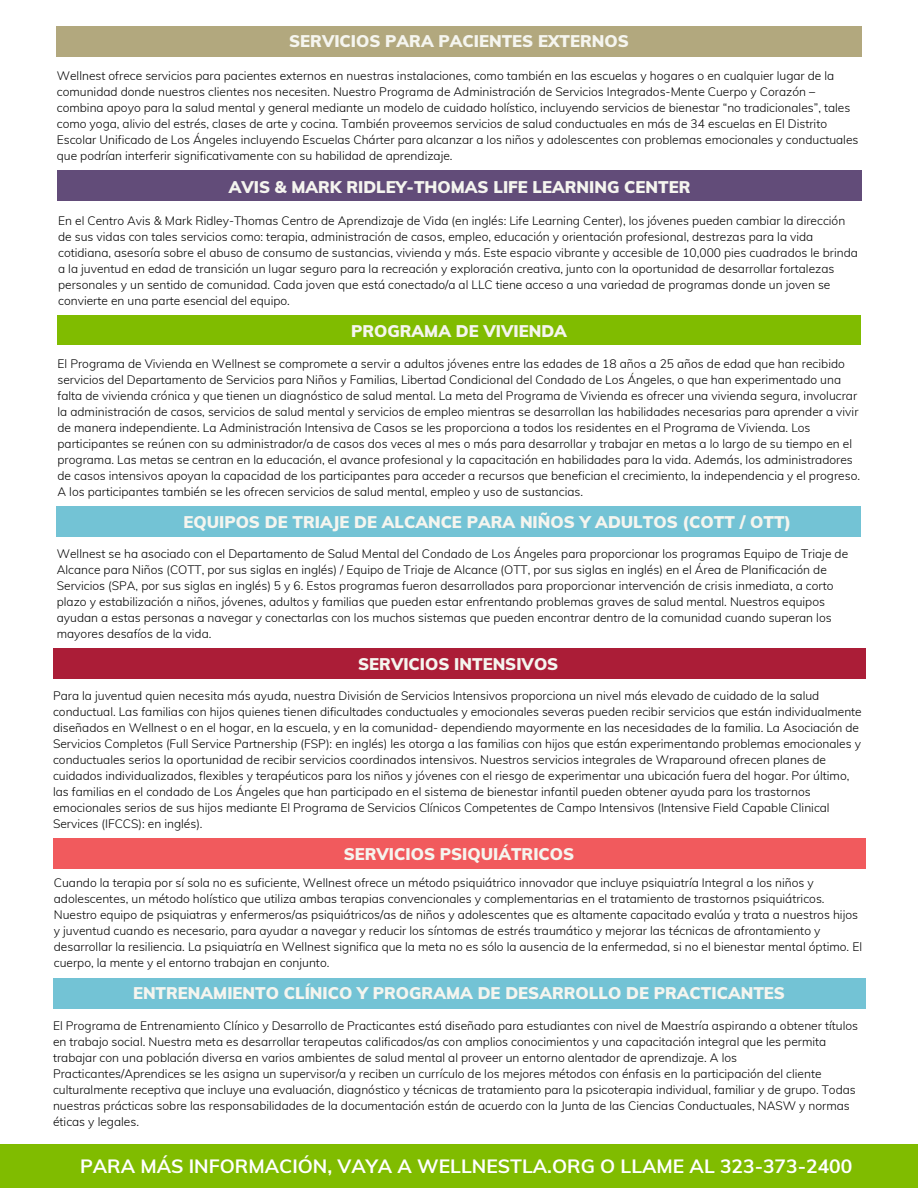
<style>
.page{position:relative;width:918px;height:1188px;background:#fff}
.page>*{position:absolute;margin:0;border:0;box-sizing:border-box;transform-origin:0 0}
.t1{font:700 19.2px "Muli";color:#fff}
.t2{font:900 16.5px "Muli";color:#f5f5ef}
.t3{font:300 12px/16px "Muli";color:#000}
</style>
<div class="page">
<div style="left:57px;top:171px;width:804px;height:30px;background:#624c79"></div>
<div style="left:58px;top:316px;width:803px;height:29px;background:#80bc00"></div>
<div style="left:53px;top:649px;width:812px;height:30px;background:#ab1d37"></div>
<div style="left:53px;top:838px;width:812px;height:31px;background:#f15a5d"></div>
<div style="left:53px;top:978px;width:812px;height:31px;background:#73c3d5"></div>
<div style="left:57px;top:507px;width:804px;height:30px;background:#73c3d5"></div>
<div style="left:56px;top:26px;width:806px;height:30px;background:#b2a87e"></div>
<div style="left:0;top:1145px;width:918px;height:43px;background:#80bc00"></div>
<h2 class="t2" style="left:289px;top:30px;width:341px">SERVICIOS PARA PACIENTES EXTERNOS</h2>
<p class="t3" style="left:57px;top:67px;width:803px">Wellnest ofrece servicios para pacientes externos en nuestras instalaciones, como también en las escuelas y hogares o en cualquier lugar de la comunidad donde nuestros clientes nos necesiten. Nuestro Programa de Administración de Servicios Integrados-Mente Cuerpo y Corazón – combina apoyo para la salud mental y general mediante un modelo de cuidado holístico, incluyendo servicios de bienestar “no tradicionales”, tales como yoga, alivio del estrés, clases de arte y cocina. También proveemos servicios de salud conductuales en más de 34 escuelas en El Distrito Escolar Unificado de Los Ángeles incluyendo Escuelas Chárter para alcanzar a los niños y adolescentes con problemas emocionales y conductuales que podrían interferir significativamente con su habilidad de aprendizaje.</p>
<h2 class="t2" style="left:229px;top:176px;width:463px">AVIS &amp; MARK RIDLEY-THOMAS LIFE LEARNING CENTER</h2>
<p class="t3" style="left:58px;top:212px;width:801px">En el Centro Avis &amp; Mark Ridley-Thomas Centro de Aprendizaje de Vida (en inglés: Life Learning Center), los jóvenes pueden cambiar la dirección de sus vidas con tales servicios como: terapia, administración de casos, empleo, educación y orientación profesional, destrezas para la vida cotidiana, asesoría sobre el abuso de consumo de sustancias, vivienda y más. Este espacio vibrante y accesible de 10,000 pies cuadrados le brinda a la juventud en edad de transición un lugar seguro para la recreación y exploración creativa, junto con la oportunidad de desarrollar fortalezas personales y un sentido de comunidad. Cada joven que está conectado/a al LLC tiene acceso a una variedad de programas donde un joven se convierte en una parte esencial del equipo.</p>
<h2 class="t2" style="left:351px;top:320px;width:217px">PROGRAMA DE VIVIENDA</h2>
<p class="t3" style="left:58px;top:355px;width:804px">El Programa de Vivienda en Wellnest se compromete a servir a adultos jóvenes entre las edades de 18 años a 25 años de edad que han recibido servicios del Departamento de Servicios para Niños y Familias, Libertad Condicional del Condado de Los Ángeles, o que han experimentado una falta de vivienda crónica y que tienen un diagnóstico de salud mental. La meta del Programa de Vivienda es ofrecer una vivienda segura, involucrar la administración de casos, servicios de salud mental y servicios de empleo mientras se desarrollan las habilidades necesarias para aprender a vivir de manera independiente. La Administración Intensiva de Casos se les proporciona a todos los residentes en el Programa de Vivienda. Los participantes se reúnen con su administrador/a de casos dos veces al mes o más para desarrollar y trabajar en metas a lo largo de su tiempo en el programa. Las metas se centran en la educación, el avance profesional y la capacitación en habilidades para la vida. Además, los administradores de casos intensivos apoyan la capacidad de los participantes para acceder a recursos que benefician el crecimiento, la independencia y el progreso.<br>A los participantes también se les ofrecen servicios de salud mental, empleo y uso de sustancias.</p>
<h2 class="t2" style="left:184px;top:511px;width:609px">EQUIPOS DE TRIAJE DE ALCANCE PARA NIÑOS Y ADULTOS (COTT / OTT)</h2>
<p class="t3" style="left:57px;top:545px;width:793px">Wellnest se ha asociado con el Departamento de Salud Mental del Condado de Los Ángeles para proporcionar los programas Equipo de Triaje de Alcance para Niños (COTT, por sus siglas en inglés) / Equipo de Triaje de Alcance (OTT, por sus siglas en inglés) en el Área de Planificación de Servicios (SPA, por sus siglas en inglés) 5 y 6. Estos programas fueron desarrollados para proporcionar intervención de crisis inmediata, a corto plazo y estabilización a niños, jóvenes, adultos y familias que pueden estar enfrentando problemas graves de salud mental. Nuestros equipos ayudan a estas personas a navegar y conectarlas con los muchos sistemas que pueden encontrar dentro de la comunidad cuando superan los mayores desafíos de la vida.</p>
<h2 class="t2" style="left:358px;top:653px;width:202px">SERVICIOS INTENSIVOS</h2>
<p class="t3" style="left:53px;top:687px;width:810px">Para la juventud quien necesita más ayuda, nuestra División de Servicios Intensivos proporciona un nivel más elevado de cuidado de la salud conductual. Las familias con hijos quienes tienen dificultades conductuales y emocionales severas pueden recibir servicios que están individualmente diseñados en Wellnest o en el hogar, en la escuela, y en la comunidad- dependiendo mayormente en las necesidades de la familia. La Asociación de Servicios Completos (Full Service Partnership (FSP): en inglés) les otorga a las familias con hijos que están experimentando problemas emocionales y conductuales serios la oportunidad de recibir servicios coordinados intensivos. Nuestros servicios integrales de Wraparound ofrecen planes de cuidados individualizados, flexibles y terapéuticos para los niños y jóvenes con el riesgo de experimentar una ubicación fuera del hogar. Por último, las familias en el condado de Los Ángeles que han participado en el sistema de bienestar infantil pueden obtener ayuda para los trastornos emocionales serios de sus hijos mediante El Programa de Servicios Clínicos Competentes de Campo Intensivos (Intensive Field Capable Clinical Services (IFCCS): en inglés).</p>
<h2 class="t2" style="left:344px;top:843px;width:232px">SERVICIOS PSIQUIÁTRICOS</h2>
<p class="t3" style="left:54px;top:875px;width:810px">Cuando la terapia por sí sola no es suficiente, Wellnest ofrece un método psiquiátrico innovador que incluye psiquiatría Integral a los niños y adolescentes, un método holístico que utiliza ambas terapias convencionales y complementarias en el tratamiento de trastornos psiquiátricos.<br>Nuestro equipo de psiquiatras y enfermeros/as psiquiátricos/as de niños y adolescentes que es altamente capacitado evalúa y trata a nuestros hijos y juventud cuando es necesario, para ayudar a navegar y reducir los síntomas de estrés traumático y mejorar las técnicas de afrontamiento y desarrollar la resiliencia. La psiquiatría en Wellnest significa que la meta no es sólo la ausencia de la enfermedad, si no el bienestar mental óptimo. El cuerpo, la mente y el entorno trabajan en conjunto.</p>
<h2 class="t2" style="left:133px;top:983px;width:653px">ENTRENAMIENTO CLÍNICO Y PROGRAMA DE DESARROLLO DE PRACTICANTES</h2>
<p class="t3" style="left:53px;top:1017px;width:807px">El Programa de Entrenamiento Clínico y Desarrollo de Practicantes está diseñado para estudiantes con nivel de Maestría aspirando a obtener títulos en trabajo social. Nuestra meta es desarrollar terapeutas calificados/as con amplios conocimientos y una capacitación integral que les permita trabajar con una población diversa en varios ambientes de salud mental al proveer un entorno alentador de aprendizaje. A los Practicantes/Aprendices se les asigna un supervisor/a y reciben un currículo de los mejores métodos con énfasis en la participación del cliente culturalmente receptiva que incluye una evaluación, diagnóstico y técnicas de tratamiento para la psicoterapia individual, familiar y de grupo. Todas nuestras prácticas sobre las responsabilidades de la documentación están de acuerdo con la Junta de las Ciencias Conductuales, NASW y normas éticas y legales.</p>
<h1 class="t1" style="left:80px;top:1153px;width:774px">PARA MÁS INFORMACIÓN, VAYA A WELLNESTLA.ORG O LLAME AL 323-373-2400</h1>
</div>
